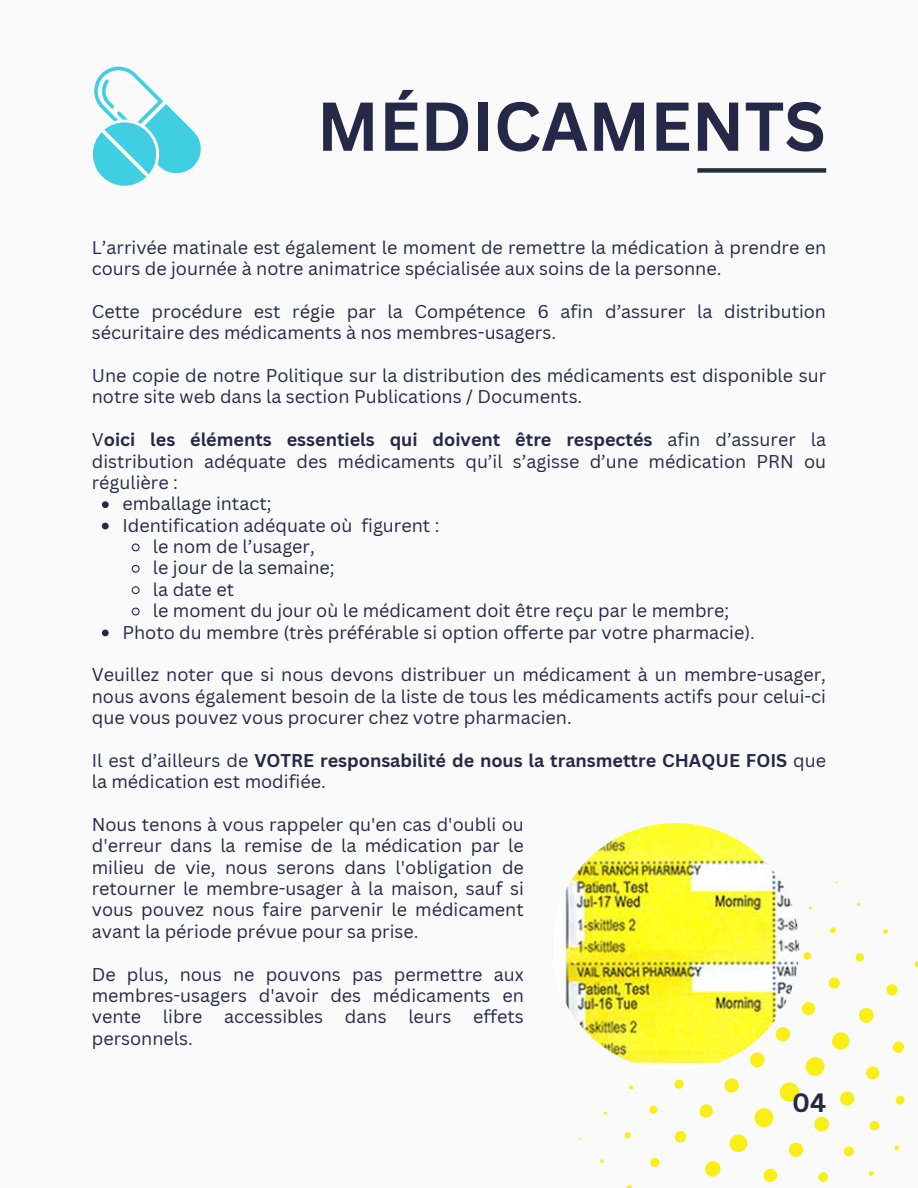
<style>
.page{position:relative;width:918px;height:1188px;background:#fafafa}
.page>*{position:absolute;margin:0;border:0;box-sizing:border-box;transform-origin:0 0}
.t1{font:700 67.5px "Canva Sans";color:#252847}
.t2{font:700 25.8px "Canva Sans";color:#252847}
.t3{font:18px/21.3px "Canva Sans";color:#252847}
.t4{font:700 18px/21.3px "Canva Sans";color:#252847}
.s1{font-weight:400}
</style>
<div class="page">
<svg style="left:914px;top:961px;width:4px;height:6px"></svg>
<svg style="left:626px;top:1185px;width:6px;height:3px"></svg>
<svg style="left:650px;top:1157px;width:10px;height:10px"></svg>
<svg style="left:855px;top:953px;width:9px;height:9px"></svg>
<svg style="left:883px;top:929px;width:5px;height:5px"></svg>
<svg style="left:600px;top:1159px;width:4px;height:4px"></svg>
<svg style="left:624px;top:1132px;width:7px;height:7px"></svg>
<svg style="left:649px;top:1105px;width:9px;height:9px"></svg>
<svg style="left:803px;top:952px;width:8px;height:8px"></svg>
<svg style="left:830px;top:927px;width:6px;height:7px"></svg>
<svg style="left:603px;top:1111px;width:4px;height:4px"></svg>
<svg style="left:629px;top:1085px;width:4px;height:5px"></svg>
<svg style="left:809px;top:906px;width:3px;height:4px"></svg>
<svg style="left:674px;top:976px;width:231px;height:206px"></svg>
<img style="left:552px;top:823px;width:247px;height:247px;border-radius:50%">
<svg style="left:102px;top:501px;width:7px;height:7px"></svg>
<svg style="left:102px;top:523px;width:7px;height:6px"></svg>
<svg style="left:131px;top:543px;width:9px;height:9px"></svg>
<svg style="left:131px;top:564px;width:9px;height:9px"></svg>
<svg style="left:131px;top:586px;width:9px;height:9px"></svg>
<svg style="left:131px;top:607px;width:9px;height:9px"></svg>
<svg style="left:102px;top:630px;width:7px;height:6px"></svg>
<div style="left:697px;top:168px;width:129px;height:5px;background:#1f2f3d"></div>
<svg style="left:92px;top:66px;width:109px;height:120px"></svg>
<h1 class="t1" style="left:317px;top:79px;width:510px">MÉDICAMENTS</h1>
<p class="t3" style="left:92px;top:236px;width:736px">L’arrivée matinale est également le moment de remettre la médication à prendre en cours de journée à notre animatrice spécialisée aux soins de la personne.</p>
<p class="t3" style="left:92px;top:300px;width:736px">Cette procédure est régie par la Compétence 6 afin d’assurer la distribution sécuritaire des médicaments à nos membres-usagers.</p>
<p class="t3" style="left:92px;top:364px;width:736px">Une copie de notre Politique sur la distribution des médicaments est disponible sur notre site web dans la section Publications / Documents.</p>
<p class="t4" style="left:92px;top:429px;width:736px"><span class="s1">V</span>oici les éléments essentiels qui doivent être respectés <span class="s1">afin d’assurer la</span></p>
<p class="t3" style="left:92px;top:450px;width:736px">distribution adéquate des médicaments qu’il s’agisse d’une médication PRN ou</p>
<p class="t3" style="left:92px;top:471px;width:88px">régulière :</p>
<p class="t3" style="left:122px;top:493px;width:151px">emballage intact;</p>
<p class="t3" style="left:122px;top:514px;width:319px">Identification adéquate où figurent :</p>
<p class="t3" style="left:153px;top:535px;width:163px">le nom de l’usager,</p>
<p class="t3" style="left:153px;top:557px;width:183px">le jour de la semaine;</p>
<p class="t3" style="left:153px;top:578px;width:83px">la date et</p>
<p class="t3" style="left:153px;top:600px;width:578px">le moment du jour où le médicament doit être reçu par le membre;</p>
<p class="t3" style="left:122px;top:621px;width:634px">Photo du membre (très préférable si option offerte par votre pharmacie).</p>
<p class="t3" style="left:92px;top:664px;width:736px;text-align:justify">Veuillez noter que si nous devons distribuer un médicament à un membre-usager, nous avons également besoin de la liste de tous les médicaments actifs pour celui-ci que vous pouvez vous procurer chez votre pharmacien.</p>
<p class="t4" style="left:92px;top:749px;width:736px"><span class="s1">Il est d’ailleurs de</span> VOTRE responsabilité de nous la transmettre CHAQUE FOIS <span class="s1">que la médication est modifiée.</span></p>
<p class="t3" style="left:92px;top:813px;width:434px;text-align:justify">Nous tenons à vous rappeler qu'en cas d'oubli ou d'erreur dans la remise de la médication par le milieu de vie, nous serons dans l'obligation de retourner le membre-usager à la maison, sauf si vous pouvez nous faire parvenir le médicament avant la période prévue pour sa prise.</p>
<p class="t3" style="left:92px;top:963px;width:434px;text-align:justify">De plus, nous ne pouvons pas permettre aux membres-usagers d'avoir des médicaments en vente libre accessibles dans leurs effets personnels.</p>
<h2 class="t2" style="left:792px;top:1085px;width:36px">04</h2>
</div>
